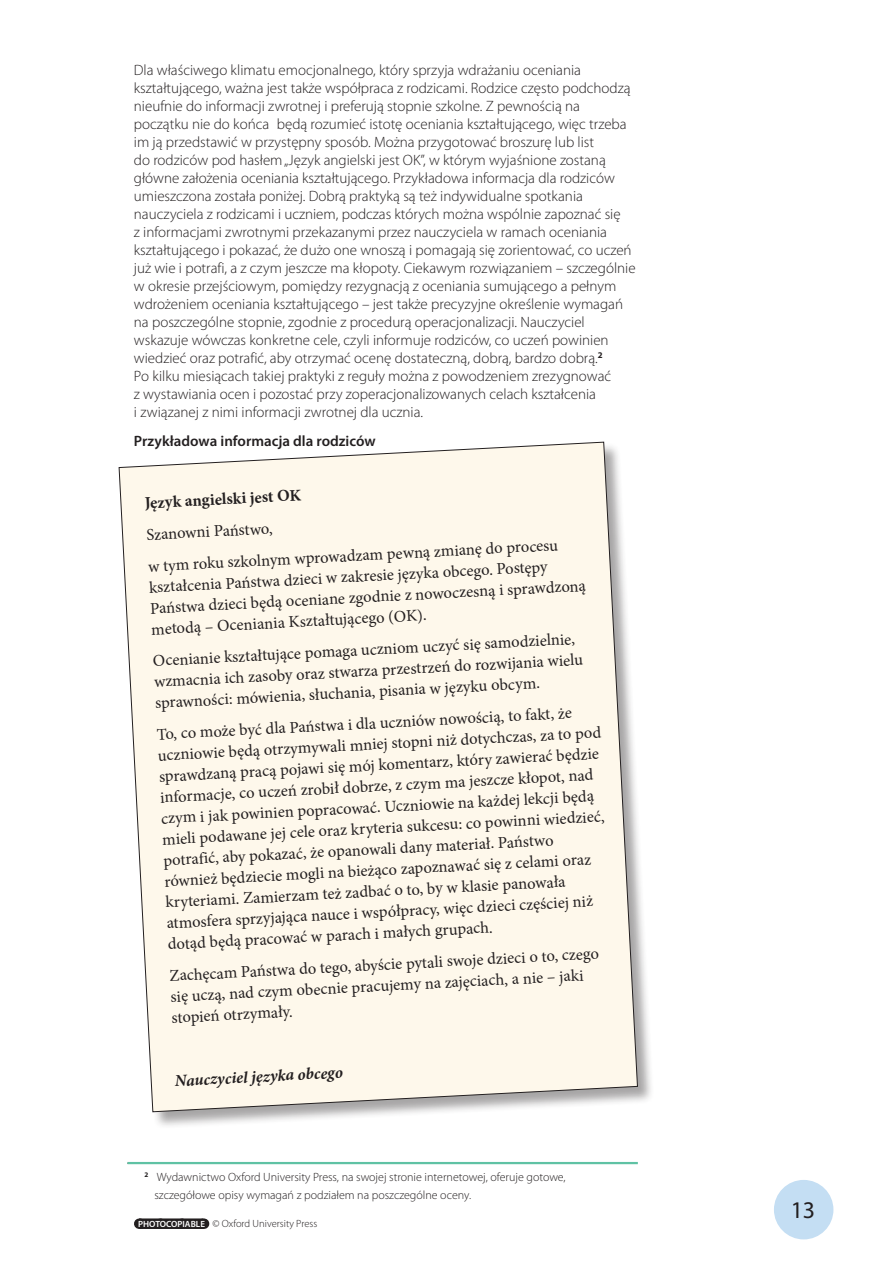
<style>
.page{position:relative;width:893px;height:1263px;background:#fff}
.page>*{position:absolute;margin:0;border:0;box-sizing:border-box;transform-origin:0 0}
.t1{font:24px "Myriad Pro";color:#231f20}
.t2{font:16.5px/21px "Minion Pro";color:#231f20}
.t3{font:italic 700 16.5px "Minion Pro";color:#231f20}
.t4{font:700 16.5px "Minion Pro";color:#231f20}
.t5{font:300 15px/18px "Myriad Pro";color:#231f20}
.t6{font:600 15px "Myriad Pro";color:#231f20}
.t7{font:300 12px/18px "Myriad Pro";color:#231f20}
.t8{font:300 10.5px "Myriad Pro";color:#231f20}
.s1{font-weight:600;font-size:9px;color:#fff}
</style>
<div class="page">
<div style="left:774px;top:1180px;width:59px;height:59px;background:#c4def3;border-radius:50%"></div>
<div style="left:139px;top:1218px;width:64px;height:11px;background:#231f20"></div>
<hr style="left:128px;top:1162px;width:510px;height:2px;background:#5fc2a4">
<div style="left:119px;top:442px;width:535px;height:687px;background:#231f20;opacity:.4"></div>
<svg style="left:118px;top:441px;width:520px;height:671px;background:#faf5e9"></svg>
<p class="t5" style="left:134px;top:61px;width:503px">Dla właściwego klimatu emocjonalnego, który sprzyja wdrażaniu oceniania kształtującego, ważna jest także współpraca z rodzicami. Rodzice często podchodzą nieufnie do informacji zwrotnej i preferują stopnie szkolne. Z pewnością na początku nie do końca będą rozumieć istotę oceniania kształtującego, więc trzeba im ją przedstawić w przystępny sposób. Można przygotować broszurę lub list<br>do rodziców pod hasłem „Język angielski jest OK”, w którym wyjaśnione zostaną główne założenia oceniania kształtującego. Przykładowa informacja dla rodziców umieszczona została poniżej. Dobrą praktyką są też indywidualne spotkania nauczyciela z rodzicami i uczniem, podczas których można wspólnie zapoznać się<br>z informacjami zwrotnymi przekazanymi przez nauczyciela w ramach oceniania kształtującego i pokazać, że dużo one wnoszą i pomagają się zorientować, co uczeń już wie i potrafi, a z czym jeszcze ma kłopoty. Ciekawym rozwiązaniem – szczególnie w okresie przejściowym, pomiędzy rezygnacją z oceniania sumującego a pełnym wdrożeniem oceniania kształtującego – jest także precyzyjne określenie wymagań na poszczególne stopnie, zgodnie z procedurą operacjonalizacji. Nauczyciel wskazuje wówczas konkretne cele, czyli informuje rodziców, co uczeń powinien wiedzieć oraz potrafić, aby otrzymać ocenę dostateczną, dobrą, bardzo dobrą.<sup>2<br></sup>Po kilku miesiącach takiej praktyki z reguły można z powodzeniem zrezygnować<br>z wystawiania ocen i pozostać przy zoperacjonalizowanych celach kształcenia<br>i związanej z nimi informacji zwrotnej dla ucznia.</p>
<p class="t6" style="left:134px;top:431px;width:243px">Przykładowa informacja dla rodziców</p>
<p class="t4" style="left:144px;top:491px;width:158px;rotate:-3deg">Język angielski jest OK</p>
<p class="t2" style="left:146px;top:519px;width:412px;line-height:31.7px;rotate:-3deg">Szanowni Państwo,<br>w tym roku szkolnym wprowadzam pewną zmianę do procesu</p>
<p class="t2" style="left:149px;top:577px;width:438px;rotate:-3deg">kształcenia Państwa dzieci w zakresie języka obcego. Postępy<br>Państwa dzieci będą oceniane zgodnie z nowoczesną i sprawdzoną metodą – Oceniania Kształtującego (OK).</p>
<p class="t2" style="left:152px;top:650px;width:431px;rotate:-3deg">Ocenianie kształtujące pomaga uczniom uczyć się samodzielnie, wzmacnia ich zasoby oraz stwarza przestrzeń do rozwijania wielu sprawności: mówienia, słuchania, pisania w języku obcym.</p>
<p class="t2" style="left:156px;top:724px;width:445px;rotate:-3deg">To, co może być dla Państwa i dla uczniów nowością, to fakt, że uczniowie będą otrzymywali mniej stopni niż dotychczas, za to pod sprawdzaną pracą pojawi się mój komentarz, który zawierać będzie informacje, co uczeń zrobił dobrze, z czym ma jeszcze kłopot, nad czym i jak powinien popracować. Uczniowie na każdej lekcji będą mieli podawane jej cele oraz kryteria sukcesu: co powinni wiedzieć, potrafić, aby pokazać, że opanowali dany materiał. Państwo również będziecie mogli na bieżąco zapoznawać się z celami oraz kryteriami. Zamierzam też zadbać o to, by w klasie panowała atmosfera sprzyjająca nauce i współpracy, więc dzieci częściej niż dotąd będą pracować w parach i małych grupach.</p>
<p class="t2" style="left:169px;top:965px;width:431px;rotate:-3deg">Zachęcam Państwa do tego, abyście pytali swoje dzieci o to, czego się uczą, nad czym obecnie pracujemy na zajęciach, a nie – jaki stopień otrzymały.</p>
<p class="t3" style="left:174px;top:1069px;width:170px;rotate:-3deg">Nauczyciel języka obcego</p>
<p class="t7" style="left:154px;top:1168px;width:413px;text-indent:-10px"><sup>2</sup> Wydawnictwo Oxford University Press, na swojej stronie internetowej, oferuje gotowe, szczegółowe opisy wymagań z podziałem na poszczególne oceny.</p>
<p class="t8" style="left:138px;top:1217px;width:181px"><span class="s1">PHOTOCOPIABLE</span> © Oxford University Press</p>
<h1 class="t1" style="left:791px;top:1195px;width:26px">13</h1>
</div>
